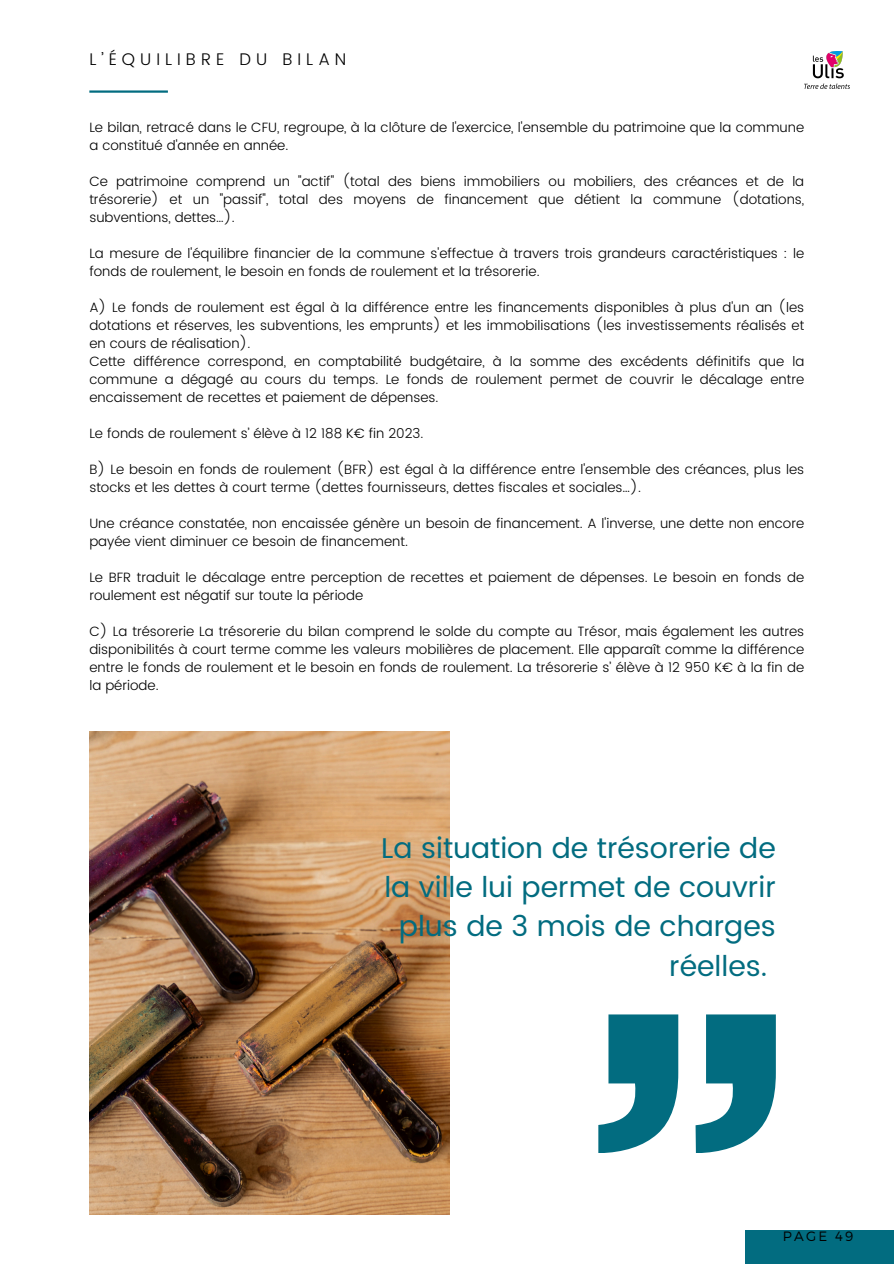
<style>
.page{position:relative;width:894px;height:1264px;background:#fff}
.page>*{position:absolute;margin:0;border:0;box-sizing:border-box;transform-origin:0 0}
.t1{font:28.5px "Poppins";color:#026c80}
.t2{font:300 16.8px "Poppins";letter-spacing:.3em;color:#000}
.t3{font:300 13.5px/18px "Poppins";color:#000}
.t4{font:300 13.5px "Montserrat";letter-spacing:.16em;color:#000}
</style>
<div class="page">
<img style="left:89px;top:731px;width:360px;height:483px">
<hr style="left:89px;top:90px;width:79px;height:3px;background:#026c80">
<div style="left:744px;top:1229px;width:149px;height:34px;background:#026c80"></div>
<svg style="left:598px;top:1014px;width:177px;height:138px"></svg>
<img style="left:804px;top:52px;width:45px;height:37px">
<h2 class="t2" style="left:89px;top:49px;width:258px">L’ÉQUILIBRE DU BILAN</h2>
<p class="t3" style="left:89px;top:118px;width:716px">Le bilan, retracé dans le CFU, regroupe, à la clôture de l'exercice, l'ensemble du patrimoine que la commune a constitué d'année en année.</p>
<p class="t3" style="left:89px;top:172px;width:716px;text-align:justify">Ce patrimoine comprend un "actif" (total des biens immobiliers ou mobiliers, des créances et de la trésorerie) et un "passif", total des moyens de financement que détient la commune (dotations, subventions, dettes…).</p>
<p class="t3" style="left:89px;top:244px;width:716px">La mesure de l'équilibre financier de la commune s'effectue à travers trois grandeurs caractéristiques : le fonds de roulement, le besoin en fonds de roulement et la trésorerie.</p>
<p class="t3" style="left:89px;top:298px;width:716px;text-align:justify">A) Le fonds de roulement est égal à la différence entre les financements disponibles à plus d'un an (les dotations et réserves, les subventions, les emprunts) et les immobilisations (les investissements réalisés et en cours de réalisation).</p>
<p class="t3" style="left:89px;top:352px;width:716px;text-align:justify">Cette différence correspond, en comptabilité budgétaire, à la somme des excédents définitifs que la commune a dégagé au cours du temps. Le fonds de roulement permet de couvrir le décalage entre encaissement de recettes et paiement de dépenses.</p>
<p class="t3" style="left:89px;top:424px;width:335px">Le fonds de roulement s’ élève à 12 188 K€ fin 2023.</p>
<p class="t3" style="left:89px;top:460px;width:716px">B) Le besoin en fonds de roulement (BFR) est égal à la différence entre l'ensemble des créances, plus les stocks et les dettes à court terme (dettes fournisseurs, dettes fiscales et sociales…).</p>
<p class="t3" style="left:89px;top:514px;width:716px">Une créance constatée, non encaissée génère un besoin de financement. A l'inverse, une dette non encore payée vient diminuer ce besoin de financement.</p>
<p class="t3" style="left:89px;top:568px;width:716px">Le BFR traduit le décalage entre perception de recettes et paiement de dépenses. Le besoin en fonds de roulement est négatif sur toute la période</p>
<p class="t3" style="left:89px;top:622px;width:716px;text-align:justify">C) La trésorerie La trésorerie du bilan comprend le solde du compte au Trésor, mais également les autres disponibilités à court terme comme les valeurs mobilières de placement. Elle apparaît comme la différence entre le fonds de roulement et le besoin en fonds de roulement. La trésorerie s’ élève à 12 950 K€ à la fin de la période.</p>
<p class="t1" style="left:381px;top:831px;width:396px">La situation de trésorerie de</p>
<p class="t1" style="left:384px;top:870px;width:393px">la ville lui permet de couvrir</p>
<p class="t1" style="left:399px;top:909px;width:378px">plus de 3 mois de charges</p>
<p class="t1" style="left:669px;top:949px;width:99px">réelles.</p>
<p class="t4" style="left:782px;top:1227px;width:72px">PAGE 49</p>
</div>
